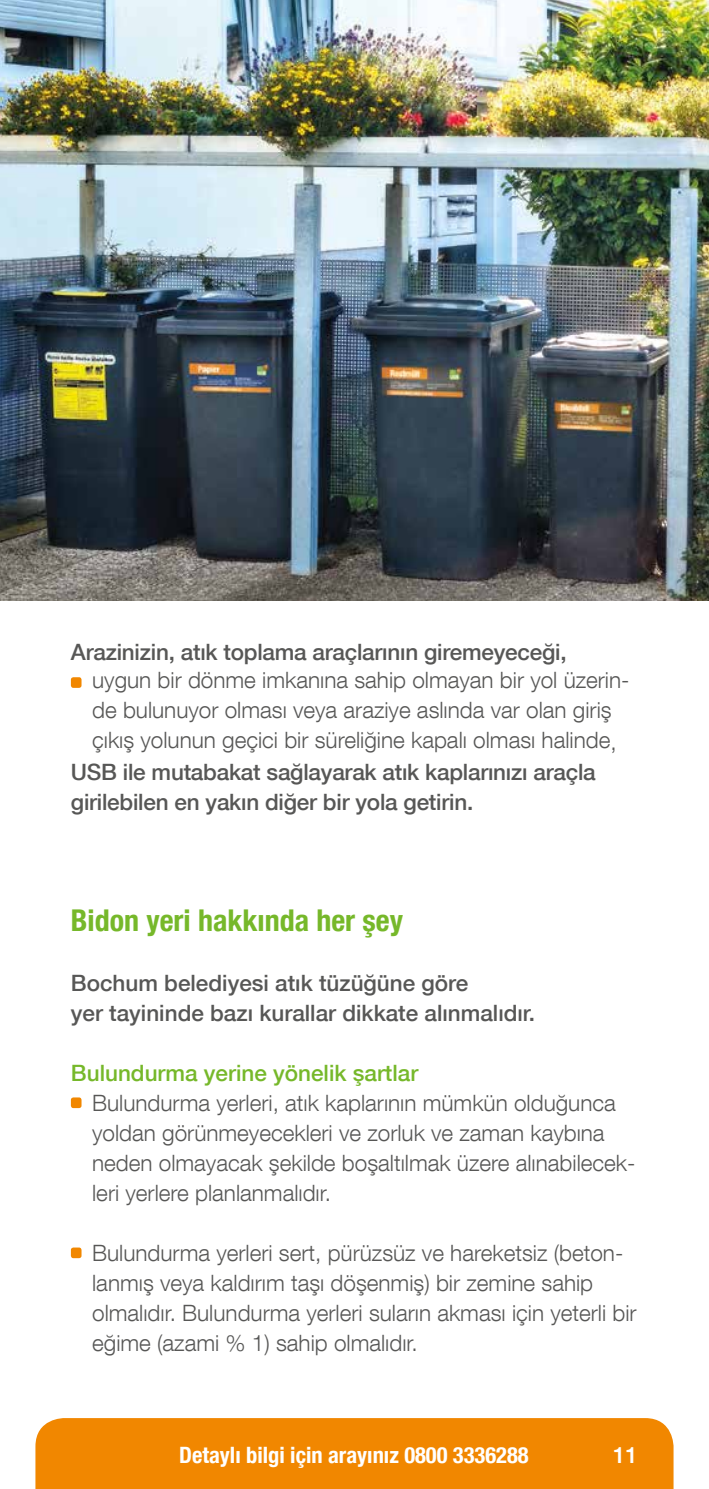
<style>
.page{position:relative;width:709px;height:1489px;background:#fff}
.page>*{position:absolute;margin:0;border:0;box-sizing:border-box;transform-origin:0 0}
.t1{font:700 condensed 30px "Helvetica Neue LT Com";color:#76b82a}
.t2{font:300 22.5px/30px "Helvetica Neue LT Com";color:#575756}
.t3{font:500 22.5px/30px "Helvetica Neue LT Com";letter-spacing:-.01em;color:#575756}
.t4{font:700 condensed 22.5px "Helvetica Neue LT Com";color:#fff}
.t5{font:500 22.5px "Helvetica Neue LT Com";color:#76b82a}
.t6{font:500 22.5px "Helvetica Neue LT Com";color:#fff}
</style>
<div class="page">
<div style="left:35px;top:1418px;width:638px;height:70px;background:#f18700"></div>
<div style="left:71px;top:1097px;width:10px;height:11px;background:#f18700;border-radius:2px"></div>
<div style="left:71px;top:1247px;width:10px;height:11px;background:#f18700;border-radius:2px"></div>
<img style="left:0;top:0;width:709px;height:600px">
<div style="left:71px;top:677px;width:10px;height:11px;background:#f18700;border-radius:2px"></div>
<p class="t3" style="left:71px;top:637px;width:497px">Arazinizin, atık toplama araçlarının giremeyeceği,</p>
<p class="t2" style="left:92px;top:664px;width:539px">uygun bir dönme imkanına sahip olmayan bir yol üzerin&shy;de bulunuyor olması veya araziye aslında var olan giriş çıkış yolunun geçici bir süreliğine kapalı olması halinde,</p>
<p class="t3" style="left:71px;top:757px;width:526px">USB ile mutabakat sağlayarak atık kaplarınızı araçla girilebilen en yakın diğer bir yola getirin.</p>
<h1 class="t1" style="left:71px;top:901px;width:333px">Bidon yeri hakkında her şey</h1>
<p class="t3" style="left:71px;top:967px;width:465px">Bochum belediyesi atık tüzüğüne göre<br>yer tayininde bazı kurallar dikkate alınmalıdır.</p>
<p class="t5" style="left:71px;top:1058px;width:349px">Bulundurma yerine yönelik şartlar</p>
<p class="t2" style="left:92px;top:1087px;width:545px">Bulundurma yerleri, atık kaplarının mümkün olduğunca yoldan görünmeyecekleri ve zorluk ve zaman kaybına neden olmayacak şekilde boşaltılmak üzere alınabilecek&shy;leri yerlere planlanmalıdır.</p>
<p class="t2" style="left:92px;top:1237px;width:546px">Bulundurma yerleri sert, pürüzsüz ve hareketsiz (beton&shy;lanmış veya kaldırım taşı döşenmiş) bir zemine sahip olmalıdır. Bulundurma yerleri suların akması için yeterli bir eğime (azami % 1) sahip olmalıdır.</p>
<p class="t4" style="left:179px;top:1440px;width:351px">Detaylı bilgi için arayınız 0800 3336288</p>
<p class="t6" style="left:613px;top:1440px;width:27px">11</p>
</div>
